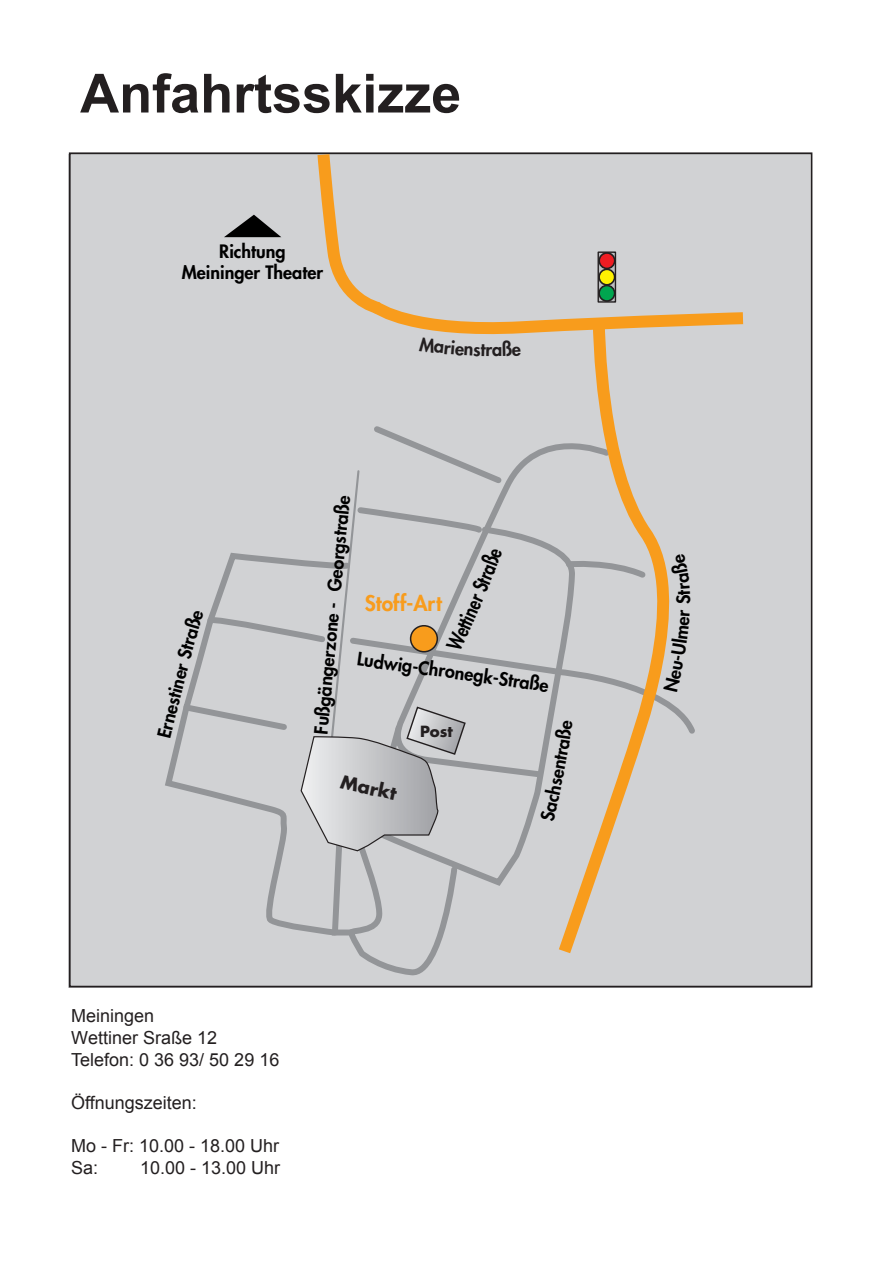
<style>
.page{position:relative;width:893px;height:1263px;background:#fff}
.page>*{position:absolute;margin:0;border:0;box-sizing:border-box;transform-origin:0 0}
.t1{font:700 54px "Arial";color:#231f20}
.t2{font:800 21px "Futura";color:#f89c1c}
.t3{font:800 20.1px "Futura";color:#000;scale:.81 1}
.t4{font:18px/21.6px "Arial";color:#231f20}
.t5{font:800 18px/21.6px "Futura";color:#000;text-align:center}
.t6{font:700 18px "Futura";color:#231f20}
.t7{font:800 18px "Futura";color:#231f20}
.t8{font:700 15px "Futura";color:#231f20}
</style>
<div class="page">
<div style="left:68px;top:155px;width:742px;height:833px;background:#d1d2d4"></div>
<svg style="left:311px;top:152px;width:444px;height:183px"></svg>
<svg style="left:224px;top:215px;width:57px;height:22px"></svg>
<svg style="left:552px;top:315px;width:155px;height:106px"></svg>
<svg style="left:597px;top:251px;width:19px;height:52px"></svg>
<div style="left:599px;top:253px;width:16px;height:15px;background:#ee1d23;border-radius:50%"></div>
<div style="left:598px;top:252px;width:17px;height:17px;border:2px solid #231f20;border-radius:50%"></div>
<div style="left:599px;top:269px;width:16px;height:16px;background:#fff101;border-radius:50%"></div>
<div style="left:598px;top:268px;width:17px;height:18px;border:2px solid #231f20;border-radius:50%"></div>
<div style="left:599px;top:285px;width:16px;height:16px;background:#00a54f;border-radius:50%"></div>
<div style="left:598px;top:285px;width:17px;height:17px;border:2px solid #231f20;border-radius:50%"></div>
<svg style="left:165px;top:421px;width:530px;height:554px"></svg>
<h1 class="t1" style="left:80px;top:58px;width:383px">Anfahrtsskizze</h1>
<p class="t5" style="left:182px;top:240px;width:143px">Richtung<br>Meininger Theater</p>
<p class="t7" style="left:492px;top:338px;width:12px">a</p>
<p class="t5" style="left:311px;top:733px;width:242px;rotate:-85deg">Fußgängerzone - Georgstraße</p>
<p class="t2" style="left:365px;top:589px;width:78px">Stoff-Art</p>
<p class="t3" style="left:441px;top:643px;width:41px;rotate:-65deg">Wett</p>
<p class="t5" style="left:168px;top:676px;width:37px;rotate:-75deg">er St</p>
<p class="t5" style="left:359px;top:647px;width:195px;rotate:8deg">Ludwig-Chronegk-Straße</p>
<p class="t5" style="left:153px;top:735px;width:62px;rotate:-76deg">Ernestin</p>
<p class="t8" style="left:420px;top:720px;width:34px">Post</p>
<p class="t6" style="left:343px;top:769px;width:58px;rotate:12deg">Markt</p>
<p class="t4" style="left:71px;top:1005px;width:210px">Meiningen<br>Wettiner Sraße 12<br>Telefon: 0 36 93/ 50 29 16</p>
<p class="t4" style="left:71px;top:1092px;width:127px">Öffnungszeiten:</p>
<p class="t4" style="left:71px;top:1135px;width:210px">Mo - Fr: 10.00 - 18.00 Uhr<br>Sa:</p>
<p class="t4" style="left:140px;top:1157px;width:142px">10.00 - 13.00 Uhr</p>
<p class="t5" style="left:672px;top:604px;width:11px;rotate:-90deg">S</p>
</div>
